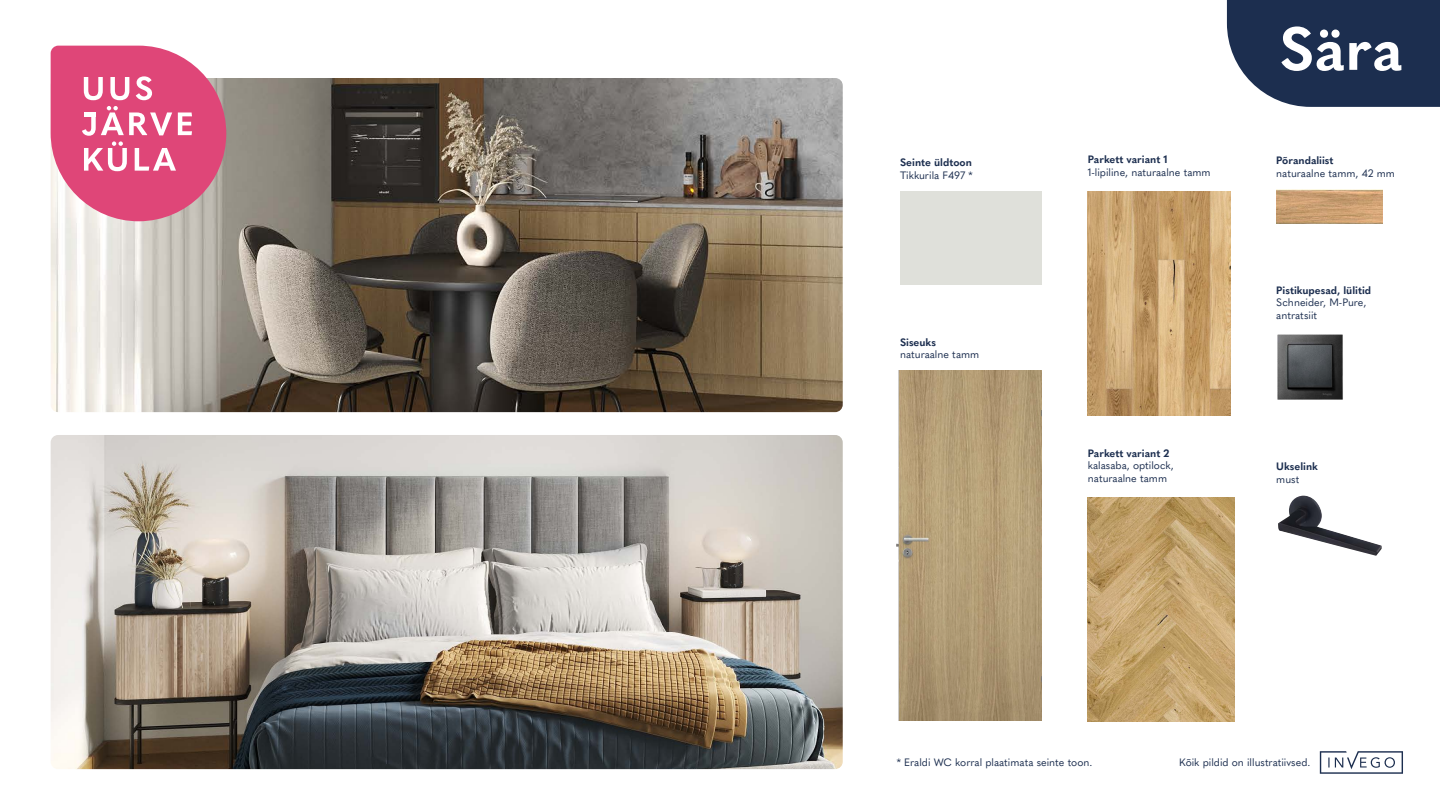
<style>
.page{position:relative;width:1440px;height:810px;background:#fff}
.page>*{position:absolute;margin:0;border:0;box-sizing:border-box;transform-origin:0 0}
.t1{font:700 59.62px "Quasimoda";color:#fff}
.t2{font:10.57px/12.8px "Quasimoda";color:#1c2e4f}
.t3{font:700 10.57px "Quasimoda";color:#1c2e4f}
</style>
<div class="page">
<img style="left:51px;top:78px;width:792px;height:334px">
<img style="left:51px;top:435px;width:792px;height:334px">
<svg style="left:1227px;top:0;width:213px;height:107px;background:#2b3c5a"></svg>
<img style="left:1277px;top:334px;width:66px;height:66px">
<svg style="left:1320px;top:751px;width:83px;height:23px"></svg>
<img style="left:1276px;top:190px;width:107px;height:33px">
<img style="left:1278px;top:496px;width:104px;height:60px">
<img style="left:1088px;top:191px;width:143px;height:225px">
<img style="left:1088px;top:497px;width:146px;height:225px">
<svg style="left:51px;top:46px;width:175px;height:176px;background:#e16c91"></svg>
<div style="left:84px;top:112px;width:12px;height:5px;background:#fff"></div>
<div style="left:900px;top:191px;width:141px;height:93px;background:#dfe0da"></div>
<img style="left:897px;top:371px;width:144px;height:350px">
<p class="t3" style="left:900px;top:154px;width:73px">Seinte üldtoon</p>
<p class="t2" style="left:900px;top:168px;width:74px">Tikkurila F497 *</p>
<p class="t3" style="left:900px;top:334px;width:38px">Siseuks</p>
<p class="t2" style="left:900px;top:348px;width:81px">naturaalne tamm</p>
<p class="t3" style="left:1088px;top:151px;width:81px">Parkett variant 1</p>
<p class="t2" style="left:1088px;top:165px;width:124px">1-lipiline, naturaalne tamm</p>
<p class="t3" style="left:1088px;top:445px;width:83px">Parkett variant 2</p>
<p class="t2" style="left:1088px;top:458px;width:87px">kalasaba, optilock, naturaalne tamm</p>
<h1 class="t1" style="left:1280px;top:3px;width:125px">Sära</h1>
<p class="t3" style="left:1276px;top:152px;width:59px">Põrandaliist</p>
<p class="t2" style="left:1276px;top:166px;width:120px">naturaalne tamm, 42 mm</p>
<p class="t3" style="left:1276px;top:282px;width:96px">Pistikupesad, lülitid</p>
<p class="t2" style="left:1276px;top:296px;width:92px">Schneider, M-Pure, antratsiit</p>
<p class="t3" style="left:1276px;top:458px;width:43px">Ukselink</p>
<p class="t2" style="left:1276px;top:472px;width:25px">must</p>
<p class="t2" style="left:897px;top:755px;width:197px">* Eraldi WC korral plaatimata seinte toon.</p>
<p class="t2" style="left:1179px;top:755px;width:133px">Kõik pildid on illustratiivsed.</p>
</div>
